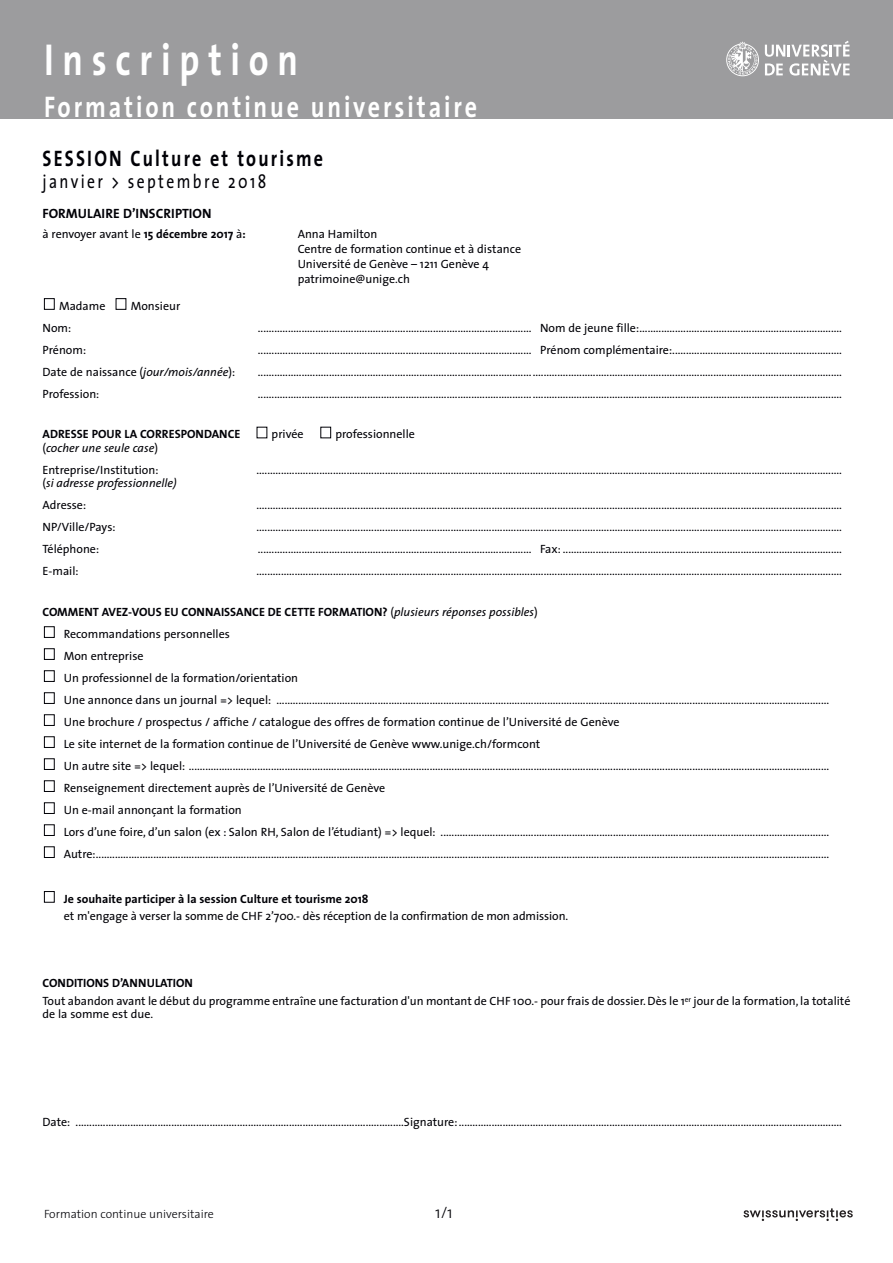
<style>
.page{position:relative;width:893px;height:1263px;background:#fff}
.page>*{position:absolute;margin:0;border:0;box-sizing:border-box;transform-origin:0 0}
.t1{font:700 45px "The Sans";letter-spacing:.245em;color:#fff;scale:.8 1}
.t2{font:700 30px "The Sans";letter-spacing:.12em;color:#fff;scale:.8 1}
.t3{font:700 22.5px "The Sans";letter-spacing:.12em;color:#000006;scale:.8 1}
.t4{font:19.5px "The Sans";letter-spacing:.155em;color:#000006;scale:.8 1}
.t5{font:300 16.5px "The Sans";color:#000006}
.t6{font:700 13.5px "The Sans";color:#000006}
.t7{font:12px/22px "The Sans";color:#000006}
.t8{font:700 12px "The Sans";color:#000006}
.t9{font:italic 12px/22px "The Sans";color:#000006}
.t10{font:300 12px "The Sans";color:#000006}
.s1{font-weight:700}
.s2{font-style:italic}
.s3{font-style:normal}
</style>
<div class="page">
<div style="left:44px;top:846px;width:11px;height:12px;border:1px solid #000006"></div>
<div style="left:44px;top:824px;width:11px;height:12px;border:1px solid #000006"></div>
<div style="left:44px;top:802px;width:11px;height:12px;border:1px solid #000006"></div>
<div style="left:44px;top:780px;width:11px;height:12px;border:1px solid #000006"></div>
<div style="left:44px;top:758px;width:11px;height:12px;border:1px solid #000006"></div>
<div style="left:44px;top:736px;width:11px;height:12px;border:1px solid #000006"></div>
<div style="left:44px;top:714px;width:11px;height:12px;border:1px solid #000006"></div>
<div style="left:44px;top:692px;width:11px;height:12px;border:1px solid #000006"></div>
<div style="left:44px;top:670px;width:11px;height:12px;border:1px solid #000006"></div>
<div style="left:44px;top:648px;width:11px;height:12px;border:1px solid #000006"></div>
<div style="left:44px;top:626px;width:11px;height:12px;border:1px solid #000006"></div>
<div style="left:320px;top:427px;width:11px;height:11px;border:1px solid #000006"></div>
<div style="left:44px;top:298px;width:11px;height:12px;border:1px solid #000006"></div>
<div style="left:116px;top:298px;width:10px;height:12px;border:1px solid #000006"></div>
<div style="left:44px;top:891px;width:11px;height:12px;border:1px solid #000006"></div>
<div style="left:0;top:0;width:893px;height:118px;background:#9c9c9e"></div>
<svg style="left:726px;top:41px;width:33px;height:35px"></svg>
<svg style="left:765px;top:41px;width:85px;height:35px"></svg>
<svg style="left:744px;top:1208px;width:109px;height:13px"></svg>
<h1 class="t1" style="left:44px;top:42px;width:319px">Inscription</h1>
<h2 class="t2" style="left:44px;top:95px;width:543px">Formation continue universitaire</h2>
<h3 class="t3" style="left:43px;top:150px;width:352px">SESSION Culture et tourisme</h3>
<h3 class="t4" style="left:43px;top:174px;width:281px">janvier &gt; septembre 2018</h3>
<p class="t6" style="left:43px;top:209px;width:170px">FORMULAIRE D’INSCRIPTION</p>
<p class="t7" style="left:43px;top:224px;width:205px">à renvoyer avant le <span class="s1">15 décembre 2017</span> à<span class="s1">:</span></p>
<p class="t7" style="left:298px;top:227px;width:225px;line-height:15px">Anna Hamilton<br>Centre de formation continue et à distance<br>Université de Genève – 1211 Genève 4 patrimoine@unige.ch</p>
<p class="t7" style="left:59px;top:296px;width:48px">Madame</p>
<p class="t7" style="left:131px;top:296px;width:51px">Monsieur</p>
<p class="t7" style="left:43px;top:318px;width:30px">Nom:</p>
<p class="t7" style="left:258px;top:318px;width:585px">.................................................................................................... Nom de jeune fille:..........................................................................</p>
<p class="t7" style="left:43px;top:340px;width:45px">Prénom:</p>
<p class="t7" style="left:258px;top:340px;width:585px">.................................................................................................... Prénom complémentaire:..............................................................</p>
<p class="t7" style="left:43px;top:362px;width:194px">Date de naissance (<span class="s2">jour/mois/année</span>):</p>
<p class="t7" style="left:258px;top:362px;width:585px">.....................................................................................................................................................................................................................</p>
<p class="t7" style="left:43px;top:384px;width:58px">Profession:</p>
<p class="t7" style="left:258px;top:384px;width:585px">.....................................................................................................................................................................................................................</p>
<p class="t8" style="left:43px;top:429px;width:199px">ADRESSE POUR LA CORRESPONDANCE</p>
<p class="t7" style="left:272px;top:424px;width:33px">privée</p>
<p class="t7" style="left:335px;top:424px;width:81px">professionnelle</p>
<p class="t7" style="left:43px;top:438px;width:117px">(<span class="s2">cocher une seule case</span>)<br>Entreprise/Institution:</p>
<p class="t7" style="left:256px;top:460px;width:587px">......................................................................................................................................................................................................................</p>
<p class="t9" style="left:43px;top:473px;width:136px"><span class="s3">(</span>si adresse professionnelle)<br><span class="s3">Adresse:</span></p>
<p class="t7" style="left:256px;top:495px;width:587px">......................................................................................................................................................................................................................</p>
<p class="t7" style="left:43px;top:517px;width:75px">NP/Ville/Pays:</p>
<p class="t7" style="left:256px;top:517px;width:587px">......................................................................................................................................................................................................................</p>
<p class="t7" style="left:43px;top:539px;width:58px">Téléphone:</p>
<p class="t7" style="left:258px;top:539px;width:585px">.................................................................................................... Fax: ......................................................................................................</p>
<p class="t7" style="left:43px;top:561px;width:38px">E-mail:</p>
<p class="t7" style="left:256px;top:561px;width:587px">......................................................................................................................................................................................................................</p>
<p class="t7" style="left:64px;top:602px;width:767px;text-indent:-21px"><span class="s1">COMMENT AVEZ-VOUS EU CONNAISSANCE DE CETTE FORMATION?</span> (<span class="s2">plusieurs réponses possibles</span>)<br>Recommandations personnelles<br>Mon entreprise<br>Un professionnel de la formation/orientation<br>Une annonce dans un journal =&gt; lequel: ..........................................................................................................................................................................................................<br>Une brochure / prospectus / affiche / catalogue des offres de formation continue de l’Université de Genève<br>Le site internet de la formation continue de l’Université de Genève www.unige.ch/formcont<br>Un autre site =&gt; lequel: ..........................................................................................................................................................................................................................................<br>Renseignement directement auprès de l’Université de Genève<br>Un e-mail annonçant la formation<br>Lors d’une foire, d’un salon (ex : Salon RH, Salon de l’étudiant) =&gt; lequel: ..............................................................................................................................................<br>Autre:............................................................................................................................................................................................................................................................................</p>
<p class="t8" style="left:64px;top:894px;width:306px">Je souhaite participer à la session Culture et tourisme 2018</p>
<p class="t7" style="left:64px;top:906px;width:506px">et m'engage à verser la somme de CHF 2’700.- dès réception de la confirmation de mon admission.</p>
<p class="t7" style="left:43px;top:975px;width:809px;line-height:17.7px"><span class="s1">CONDITIONS D’ANNULATION<br></span>Tout abandon avant le début du programme entraîne une facturation d'un montant de CHF 100.- pour frais de dossier.Dès le 1<sup>er</sup> jour de la formation, la totalité</p>
<p class="t7" style="left:43px;top:1004px;width:112px">de la somme est due.</p>
<p class="t7" style="left:43px;top:1112px;width:801px">Date: ........................................................................................................................Signature:............................................................................................................................................</p>
<p class="t10" style="left:44px;top:1209px;width:171px">Formation continue universitaire</p>
<h3 class="t5" style="left:435px;top:1205px;width:19px">1/1</h3>
</div>
